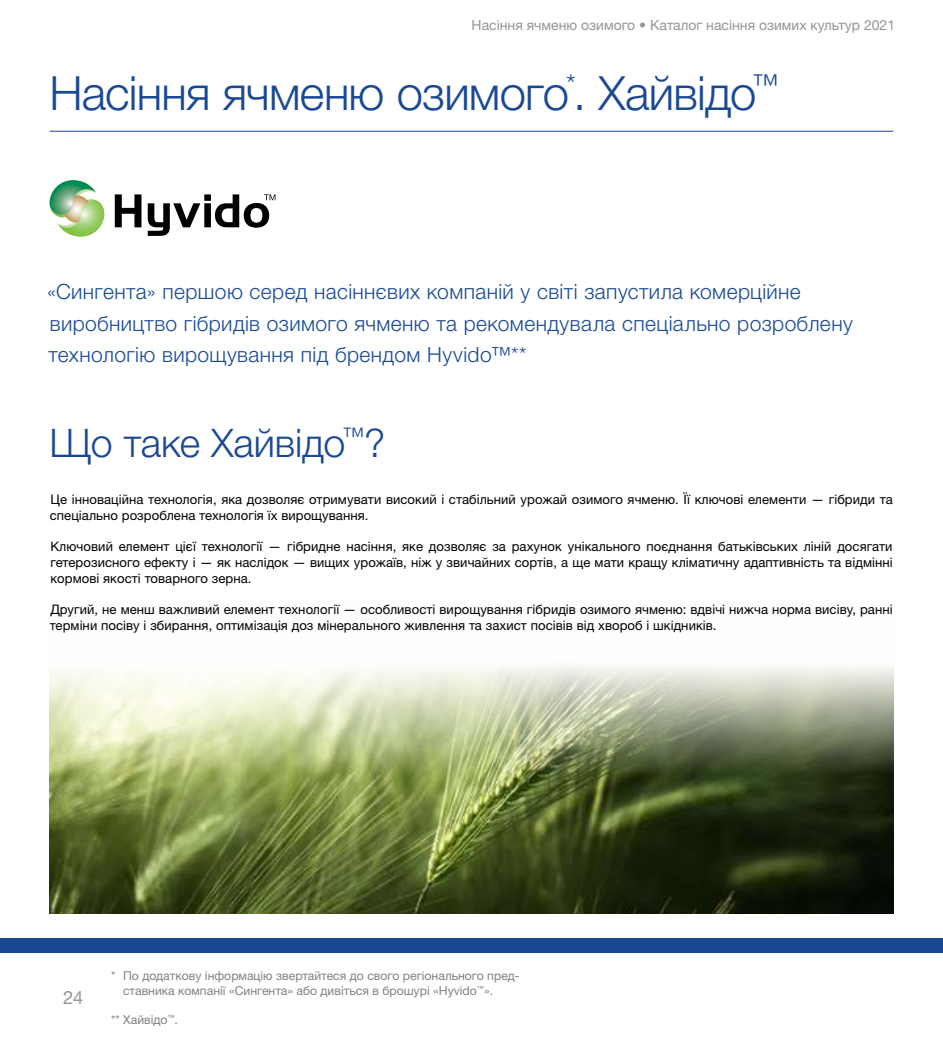
<style>
.page{position:relative;width:943px;height:1042px;background:#fff}
.page>*{position:absolute;margin:0;border:0;box-sizing:border-box;transform-origin:0 0}
.t1{font:300 47.25px "Helvetica Neue LTW1 G";letter-spacing:-.015em;color:#194895}
.t2{font:300 39.38px "Helvetica Neue LTW1 G";letter-spacing:-.005em;color:#194895}
.t3{font:300 21px/31.5px "Helvetica Neue LTW1 G";letter-spacing:.02em;color:#194895}
.t4{font:18.38px "Helvetica Neue LTW1 G";color:#939598}
.t5{font:14px "Helvetica Neue LTW1 G";color:#939598}
.t6{font:13.12px/15.8px "Helvetica Neue LTW1 G";letter-spacing:.005em;color:#000}
.t7{font:12.25px/14.7px "Helvetica Neue LTW1 G";color:#808285}
</style>
<div class="page">
<div style="left:0;top:938px;width:943px;height:14px;background:#194895"></div>
<img style="left:50px;top:666px;width:843px;height:248px">
<hr style="left:50px;top:131px;width:843px;height:1px;background:#194895">
<svg style="left:49px;top:180px;width:55px;height:56px"></svg>
<svg style="left:115px;top:194px;width:26px;height:33px"></svg>
<svg style="left:148px;top:194px;width:127px;height:42px"></svg>
<p class="t5" style="left:471px;top:16px;width:425px">Насіння ячменю озимого • Каталог насіння озимих культур 2021</p>
<h1 class="t1" style="left:50px;top:64px;width:730px">Насіння ячменю озимого<sup>*</sup>. Хайвідо<sup>™</sup></h1>
<h3 class="t3" style="left:47px;top:276px;width:807px">«Сингента» першою серед насіннєвих компаній у світі запустила комерційне виробництво гібридів озимого ячменю та рекомендувала спеціально розроблену технологію вирощування під брендом Hyvido™**</h3>
<h2 class="t2" style="left:50px;top:419px;width:337px">Що таке Хайвідо<sup>™</sup>?</h2>
<p class="t6" style="left:50px;top:491px;width:844px">Це інноваційна технологія, яка дозволяє отримувати високий і стабільний урожай озимого ячменю. Її ключові елементи — гібриди та спеціально розроблена технологія їх вирощування.</p>
<p class="t6" style="left:50px;top:539px;width:843px;text-align:justify">Ключовий елемент цієї технології — гібридне насіння, яке дозволяє за рахунок унікального поєднання батьківських ліній досягати гетерозисного ефекту і — як наслідок — вищих урожаїв, ніж у звичайних сортів, а ще мати кращу кліматичну адаптивність та відмінні кормові якості товарного зерна.</p>
<p class="t6" style="left:50px;top:602px;width:844px">Другий, не менш важливий елемент технології — особливості вирощування гібридів озимого ячменю: вдвічі нижча норма висіву, ранні терміни посіву і збирання, оптимізація доз мінерального живлення та захист посівів від хвороб і шкідників.</p>
<h3 class="t4" style="left:63px;top:985px;width:22px">24</h3>
<p class="t7" style="left:123px;top:968px;width:398px;text-indent:-12px">* По додаткову інформацію звертайтеся до свого регіонального пред&shy;ставника компанії «Сингента» або дивіться в брошурі «Hyvido<sup>™</sup>».</p>
<p class="t7" style="left:111px;top:1012px;width:68px">** Хайвідо<sup>™</sup>.</p>
</div>
